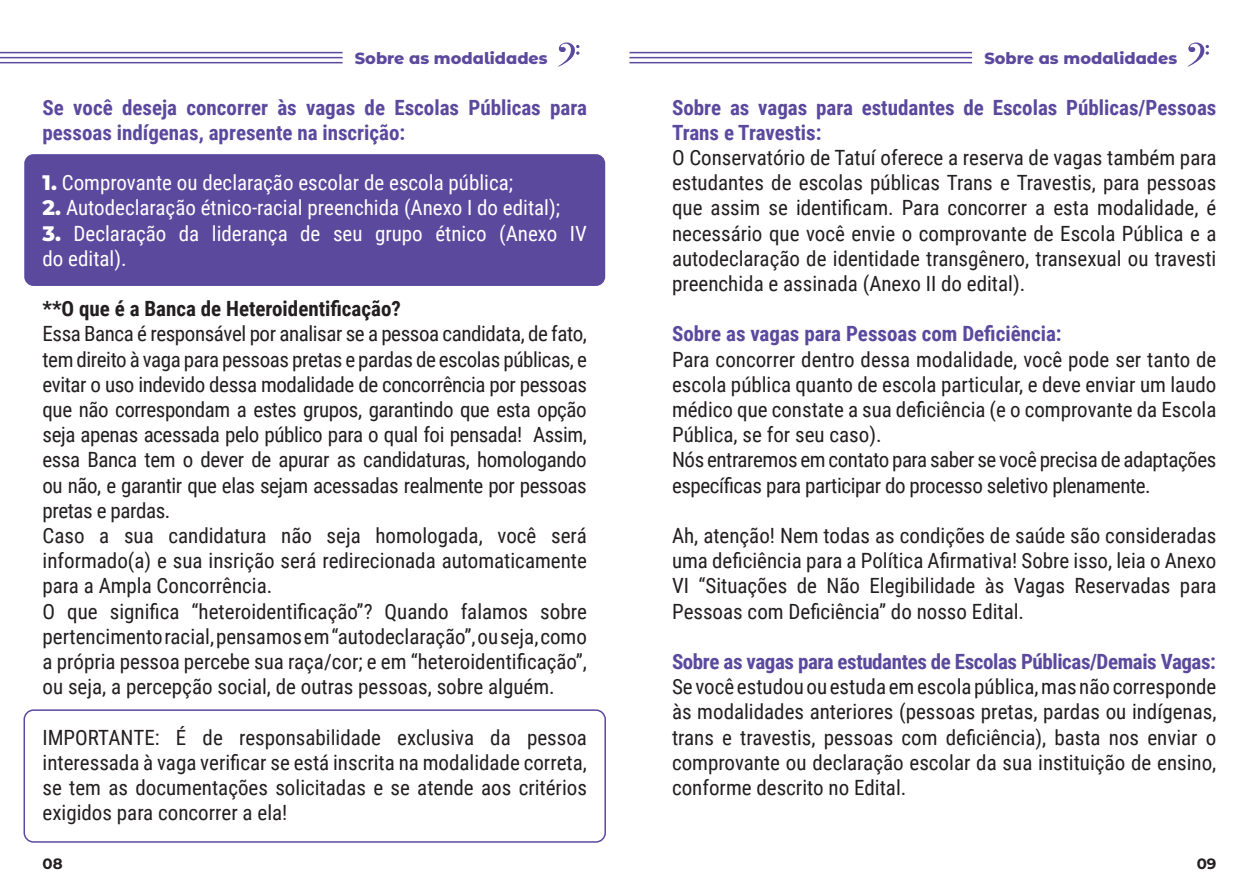
<style>
.page{position:relative;width:1259px;height:893px;background:#fff}
.page>*{position:absolute;margin:0;border:0;box-sizing:border-box;transform-origin:0 0}
.t1{font:21px/25.2px "Roboto Condensed";color:#231f20;text-align:justify}
.t2{font:700 21px/25.2px "Roboto Condensed";color:#5b499e}
.t3{font:21px/25.2px "Roboto Condensed";color:#fff}
.t4{font:21px/25.2px "Roboto Condensed";letter-spacing:-.02em;color:#231f20}
.t5{font:700 21px "Roboto Condensed";letter-spacing:-.02em;color:#5b499e}
.t6{font:700 21px "Roboto Condensed";color:#231f20}
.t7{font:800 16.05px "Montserrat Alternates";color:#5b499e}
.t8{font:700 15px "Montserrat";color:#231f20}
.s1{font-family:"Montserrat Alternates";font-weight:800}
</style>
<div class="page">
<div style="left:24px;top:154px;width:581px;height:132px;background:#5b499e;border-radius:9px"></div>
<div style="left:24px;top:709px;width:582px;height:134px;border:2px solid #5b499e;border-radius:9px"></div>
<svg style="left:1187px;top:42px;width:22px;height:25px"></svg>
<hr style="left:629px;top:52px;width:343px;height:1px;background:#5b499e">
<hr style="left:629px;top:57px;width:343px;height:1px;background:#5b499e">
<hr style="left:629px;top:62px;width:343px;height:1px;background:#5b499e">
<svg style="left:558px;top:42px;width:21px;height:25px"></svg>
<hr style="left:0;top:52px;width:342px;height:1px;background:#5b499e">
<hr style="left:0;top:57px;width:342px;height:1px;background:#5b499e">
<hr style="left:0;top:62px;width:342px;height:1px;background:#5b499e">
<p class="t7" style="left:355px;top:46px;width:194px">Sobre as modalidades</p>
<p class="t7" style="left:984px;top:46px;width:194px">Sobre as modalidades</p>
<p class="t2" style="left:43px;top:94px;width:546px">Se você deseja concorrer às vagas de Escolas Públicas para pessoas indígenas, apresente na inscrição:</p>
<p class="t3" style="left:43px;top:169px;width:472px"><span class="s1">1.</span> Comprovante ou declaração escolar de escola pública;</p>
<p class="t3" style="left:43px;top:194px;width:519px"><span class="s1">2.</span> Autodeclaração étnico-racial preenchida (Anexo I do edital);</p>
<p class="t3" style="left:43px;top:220px;width:546px"><span class="s1">3.</span> Declaração da liderança de seu grupo étnico (Anexo IV do edital).</p>
<p class="t6" style="left:43px;top:294px;width:360px">**O que é a Banca de Heteroidentificação?</p>
<p class="t1" style="left:43px;top:320px;width:546px">Essa Banca é responsável por analisar se a pessoa candidata, de fato, tem direito à vaga para pessoas pretas e pardas de escolas públicas, e evitar o uso indevido dessa modalidade de concorrência por pessoas que não correspondam a estes grupos, garantindo que esta opção seja apenas acessada pelo público para o qual foi pensada! Assim, essa Banca tem o dever de apurar as candidaturas, homologando ou não, e garantir que elas sejam acessadas realmente por pessoas pretas e pardas.</p>
<p class="t1" style="left:43px;top:522px;width:546px">Caso a sua candidatura não seja homologada, você será informado(a) e sua insrição será redirecionada automaticamente para a Ampla Concorrência.</p>
<p class="t1" style="left:43px;top:598px;width:546px">O que significa “heteroidentificação”? Quando falamos sobre pertencimento racial, pensamos em “autodeclaração”, ou seja, como a própria pessoa percebe sua raça/cor; e em “heteroidentificação”, ou seja, a percepção social, de outras pessoas, sobre alguém.</p>
<p class="t1" style="left:43px;top:724px;width:546px">IMPORTANTE: É de responsabilidade exclusiva da pessoa interessada à vaga verificar se está inscrita na modalidade correta, se tem as documentações solicitadas e se atende aos critérios exigidos para concorrer a ela!</p>
<p class="t2" style="left:672px;top:94px;width:546px">Sobre as vagas para estudantes de Escolas Públicas/Pessoas<br>Trans e Travestis:</p>
<p class="t1" style="left:672px;top:144px;width:546px">O Conservatório de Tatuí oferece a reserva de vagas também para estudantes de escolas públicas Trans e Travestis, para pessoas que assim se identificam. Para concorrer a esta modalidade, é necessário que você envie o comprovante de Escola Pública e a autodeclaração de identidade transgênero, transexual ou travesti preenchida e assinada (Anexo II do edital).</p>
<p class="t2" style="left:672px;top:320px;width:391px">Sobre as vagas para Pessoas com Deficiência:</p>
<p class="t1" style="left:672px;top:346px;width:546px">Para concorrer dentro dessa modalidade, você pode ser tanto de escola pública quanto de escola particular, e deve enviar um laudo médico que constate a sua deficiência (e o comprovante da Escola Pública, se for seu caso).</p>
<p class="t4" style="left:672px;top:446px;width:546px">Nós entraremos em contato para saber se você precisa de adaptações específicas para participar do processo seletivo plenamente.</p>
<p class="t1" style="left:672px;top:522px;width:546px">Ah, atenção! Nem todas as condições de saúde são consideradas uma deficiência para a Política Afirmativa! Sobre isso, leia o Anexo VI “Situações de Não Elegibilidade às Vagas Reservadas para Pessoas com Deficiência” do nosso Edital.</p>
<p class="t5" style="left:672px;top:647px;width:545px">Sobre as vagas para estudantes de Escolas Públicas/Demais Vagas:</p>
<p class="t1" style="left:672px;top:673px;width:546px">Se você estudou ou estuda em escola pública, mas não corresponde às modalidades anteriores (pessoas pretas, pardas ou indígenas, trans e travestis, pessoas com deficiência), basta nos enviar o comprovante ou declaração escolar da sua instituição de ensino, conforme descrito no Edital.</p>
<p class="t8" style="left:43px;top:853px;width:22px">08</p>
<p class="t8" style="left:1196px;top:853px;width:21px">09</p>
</div>
